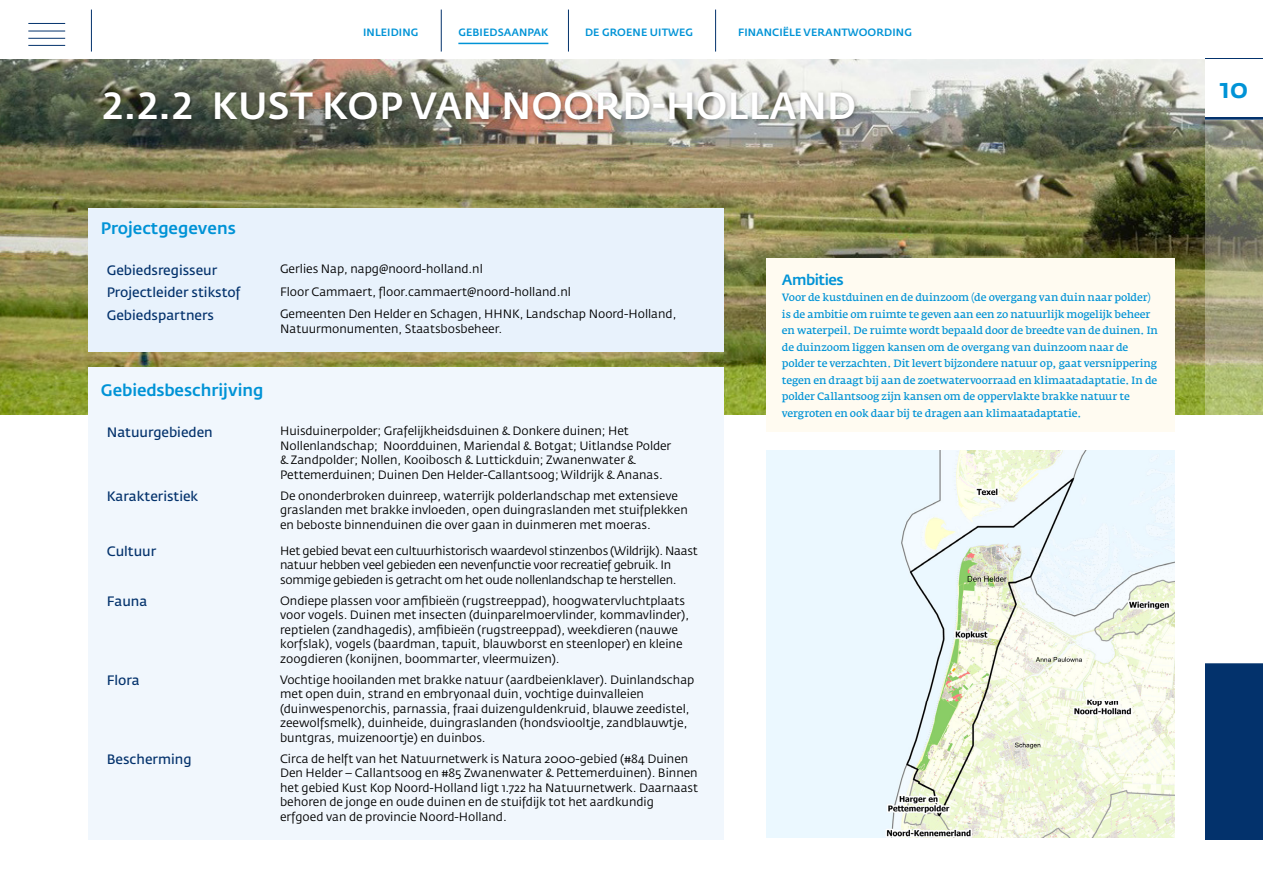
<style>
.page{position:relative;width:1263px;height:893px;background:#fff}
.page>*{position:absolute;margin:0;border:0;box-sizing:border-box;transform-origin:0 0}
.t1{font:500 37.5px "Fedra Sans Std";letter-spacing:.01em;color:#fff}
.t2{font:500 27px "Fedra Sans Std";color:#0093d6}
.t3{font:500 16.5px "Fedra Sans Std";color:#0093d6}
.t4{font:500 14.7px "Fedra Sans Std";letter-spacing:-.03em;color:#0093d6}
.t5{font:600 13.5px "Fedra Sans Std";color:#03326c}
.t6{font:12px/14.4px "Fedra Sans Std";color:#000}
.t7{font:12px/14.4px "Fedra Sans Std";letter-spacing:-.02em;color:#000}
.t8{font:600 10.5px/16.5px "Fedra Serif A Std";letter-spacing:-.015em;color:#0093d6}
.t9{font:500 10.5px "Fedra Sans Std";letter-spacing:.01em;color:#0093d6}
</style>
<div class="page">
<img style="left:767px;top:450px;width:408px;height:388px">
<img style="left:0;top:60px;width:1205px;height:354px">
<div style="left:88px;top:208px;width:635px;height:144px;background:#e8f2fc"></div>
<div style="left:100px;top:89px;width:759px;height:36px;background:#000;opacity:.35"></div>
<div style="left:88px;top:367px;width:635px;height:472px;background:#f1f7fd"></div>
<div style="left:767px;top:258px;width:408px;height:174px;background:#fffbf1"></div>
<div style="left:1205px;top:2px;width:58px;height:117px;background:#03326c"></div>
<div style="left:1205px;top:59px;width:58px;height:58px;background:#fff"></div>
<div style="left:1205px;top:0;width:58px;height:58px;background:#fff"></div>
<hr style="left:28px;top:23px;width:37px;height:1px;background:#03326c">
<hr style="left:28px;top:31px;width:37px;height:1px;background:#03326c">
<hr style="left:28px;top:38px;width:37px;height:1px;background:#03326c">
<hr style="left:28px;top:45px;width:37px;height:1px;background:#03326c">
<div style="left:1205px;top:663px;width:58px;height:177px;background:#03326c"></div>
<svg style="left:1205px;top:119px;width:58px;height:296px;background:#989b73"></svg>
<hr style="left:91px;top:10px;width:1px;height:42px;background:#03326c">
<hr style="left:441px;top:10px;width:1px;height:42px;background:#03326c">
<hr style="left:568px;top:10px;width:1px;height:42px;background:#03326c">
<hr style="left:715px;top:10px;width:1px;height:42px;background:#03326c">
<hr style="left:458px;top:43px;width:90px;height:1px;background:#0093d6">
<p class="t9" style="left:363px;top:26px;width:57px">INLEIDING</p>
<p class="t9" style="left:458px;top:26px;width:91px">GEBIEDSAANPAK</p>
<p class="t9" style="left:585px;top:25px;width:110px">DE GROENE UITWEG</p>
<p class="t9" style="left:738px;top:26px;width:175px">FINANCIËLE VERANTWOORDING</p>
<h1 class="t1" style="left:103px;top:83px;width:754px">2.2.2 KUST KOP VAN NOORD-HOLLAND</h1>
<h3 class="t3" style="left:101px;top:218px;width:137px">Projectgegevens</h3>
<p class="t5" style="left:107px;top:261px;width:112px">Gebiedsregisseur</p>
<p class="t6" style="left:280px;top:262px;width:204px">Gerlies Nap, napg@noord-holland.nl</p>
<p class="t5" style="left:107px;top:284px;width:135px">Projectleider stikstof</p>
<p class="t6" style="left:280px;top:284px;width:292px">Floor Cammaert, floor.cammaert@noord-holland.nl</p>
<p class="t5" style="left:107px;top:307px;width:109px">Gebiedspartners</p>
<p class="t6" style="left:280px;top:307px;width:398px">Gemeenten Den Helder en Schagen, HHNK, Landschap Noord-Holland,<br>Natuurmonumenten, Staatsbosbeheer.</p>
<h3 class="t3" style="left:101px;top:380px;width:164px">Gebiedsbeschrijving</h3>
<p class="t5" style="left:107px;top:423px;width:108px">Natuurgebieden</p>
<p class="t6" style="left:280px;top:424px;width:393px">Huisduinerpolder; Grafelijkheidsduinen &amp; Donkere duinen; Het Nollenlandschap; Noordduinen, Mariendal &amp; Botgat; Uitlandse Polder &amp; Zandpolder; Nollen, Kooibosch &amp; Luttickduin; Zwanenwater &amp; Pettemerduinen; Duinen Den Helder-Callantsoog; Wildrijk &amp; Ananas.</p>
<p class="t5" style="left:107px;top:488px;width:93px">Karakteristiek</p>
<p class="t6" style="left:280px;top:489px;width:409px">De ononderbroken duinreep, waterrijk polderlandschap met extensieve graslanden met brakke invloeden, open duingraslanden met stuifplekken en beboste binnenduinen die over gaan in duinmeren met moeras.</p>
<p class="t5" style="left:107px;top:543px;width:51px">Cultuur</p>
<p class="t7" style="left:280px;top:543px;width:419px">Het gebied bevat een cultuurhistorisch waardevol stinzenbos (Wildrijk). Naast natuur hebben veel gebieden een nevenfunctie voor recreatief gebruik. In sommige gebieden is getracht om het oude nollenlandschap te herstellen.</p>
<p class="t5" style="left:107px;top:593px;width:42px">Fauna</p>
<p class="t6" style="left:280px;top:594px;width:411px">Ondiepe plassen voor amfibieën (rugstreeppad), hoogwatervluchtplaats voor vogels. Duinen met insecten (duinparelmoervlinder, kommavlinder), reptielen (zandhagedis), amfibieën (rugstreeppad), weekdieren (nauwe korfslak), vogels (baardman, tapuit, blauwborst en steenloper) en kleine zoogdieren (konijnen, boommarter, vleermuizen).</p>
<p class="t5" style="left:107px;top:672px;width:35px">Flora</p>
<p class="t6" style="left:280px;top:673px;width:416px">Vochtige hooilanden met brakke natuur (aardbeienklaver). Duinlandschap met open duin, strand en embryonaal duin, vochtige duinvalleien (duinwespenorchis, parnassia, fraai duizenguldenkruid, blauwe zeedistel, zeewolfsmelk), duinheide, duingraslanden (hondsviooltje, zandblauwtje, buntgras, muizenoortje) en duinbos.</p>
<p class="t5" style="left:107px;top:751px;width:86px">Bescherming</p>
<p class="t6" style="left:280px;top:751px;width:419px">Circa de helft van het Natuurnetwerk is Natura 2000-gebied (#84 Duinen Den Helder – Callantsoog en #85 Zwanenwater &amp; Pettemerduinen). Binnen het gebied Kust Kop Noord-Holland ligt 1.722 ha Natuurnetwerk. Daarnaast behoren de jonge en oude duinen en de stuifdijk tot het aardkundig erfgoed van de provincie Noord-Holland.</p>
<p class="t4" style="left:782px;top:270px;width:64px">Ambities</p>
<p class="t8" style="left:782px;top:289px;width:378px">Voor de kustduinen en de duinzoom (de overgang van duin naar polder) is de ambitie om ruimte te geven aan een zo natuurlijk mogelijk beheer en waterpeil. De ruimte wordt bepaald door de breedte van de duinen. In de duinzoom liggen kansen om de overgang van duinzoom naar de polder te verzachten. Dit levert bijzondere natuur op, gaat versnippering tegen en draagt bij aan de zoetwatervoorraad en klimaatadaptatie. In de polder Callantsoog zijn kansen om de oppervlakte brakke natuur te vergroten en ook daar bij te dragen aan klimaatadaptatie.</p>
<h2 class="t2" style="left:1219px;top:72px;width:30px">10</h2>
</div>
